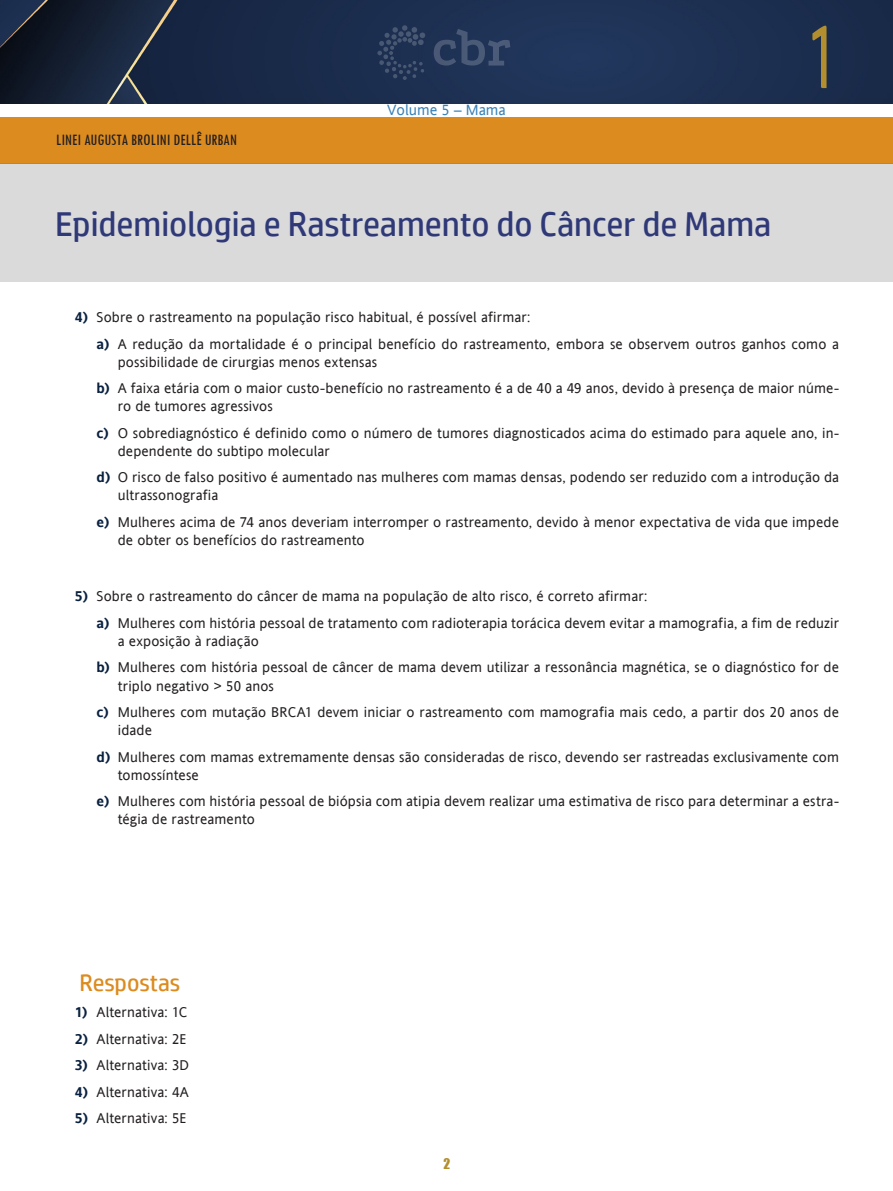
<style>
.page{position:relative;width:893px;height:1191px;background:#fff}
.page>*{position:absolute;margin:0;border:0;box-sizing:border-box;transform-origin:0 0}
.numero_capitulo{font:90px "HP Simplified";color:#b38e2e;scale:.6 1}
.titulo_capitulo{font:34.5px "HP Simplified";color:#2f3977}
.Peso_02{font:23.7px "HP Simplified";letter-spacing:-.005em;color:#dc8b1f}
.autores{font:condensed 16.5px "Tw Cen";color:#231f20}
.t1{font:15px "Andale Sansfor VST";color:#3981b6}
.t2{font:14.25px/18px "Andale Sansfor VST";letter-spacing:.01em;color:#231f20}
.t3{font:13.5px "Impact";color:#b38e2e}
.s1{font-weight:700;color:#092140}
</style>
<div class="page">
<img style="left:0;top:0;width:893px;height:103px">
<div style="left:0;top:117px;width:893px;height:46px;background:#dc8b1f"></div>
<div style="left:0;top:163px;width:893px;height:119px;background:#dadadb"></div>
<svg style="left:434px;top:29px;width:76px;height:37px;background:#2e4061"></svg>
<svg style="left:377px;top:25px;width:48px;height:55px;background:#263858"></svg>
<p class="autores" style="left:56px;top:129px;width:182px">LINEI AUGUSTA BROLINI DELLÊ URBAN</p>
<p class="t1" style="left:387px;top:100px;width:120px">Volume 5 – Mama</p>
<p class="titulo_capitulo" style="left:55px;top:204px;width:718px">Epidemiologia e Rastreamento do Câncer de Mama</p>
<p class="numero_capitulo" style="left:808px;top:5px;width:50px">1</p>
<p class="t2" style="left:75px;top:308px;width:456px"><span class="s1">4)</span> Sobre o rastreamento na população risco habitual, é possível afirmar:</p>
<p class="t2" style="left:118px;top:334px;width:723px;text-indent:-21px"><span class="s1">a)</span> A redução da mortalidade é o principal benefício do rastreamento, embora se observem outros ganhos como a possibilidade de cirurgias menos extensas</p>
<p class="t2" style="left:118px;top:379px;width:723px;text-indent:-21px"><span class="s1">b)</span> A faixa etária com o maior custo-benefício no rastreamento é a de 40 a 49 anos, devido à presença de maior núme&shy;ro de tumores agressivos</p>
<p class="t2" style="left:118px;top:423px;width:723px;text-indent:-21px"><span class="s1">c)</span> O sobrediagnóstico é definido como o número de tumores diagnosticados acima do estimado para aquele ano, in&shy;dependente do subtipo molecular</p>
<p class="t2" style="left:118px;top:468px;width:723px;text-indent:-21px"><span class="s1">d)</span> O risco de falso positivo é aumentado nas mulheres com mamas densas, podendo ser reduzido com a introdução da ultrassonografia</p>
<p class="t2" style="left:118px;top:512px;width:723px;text-indent:-21px"><span class="s1">e)</span> Mulheres acima de 74 anos deveriam interromper o rastreamento, devido à menor expectativa de vida que impede de obter os benefícios do rastreamento</p>
<p class="t2" style="left:75px;top:587px;width:573px"><span class="s1">5)</span> Sobre o rastreamento do câncer de mama na população de alto risco, é correto afirmar:</p>
<p class="t2" style="left:118px;top:613px;width:723px;text-indent:-21px"><span class="s1">a)</span> Mulheres com história pessoal de tratamento com radioterapia torácica devem evitar a mamografia, a fim de reduzir a exposição à radiação</p>
<p class="t2" style="left:118px;top:658px;width:723px;text-indent:-21px"><span class="s1">b)</span> Mulheres com história pessoal de câncer de mama devem utilizar a ressonância magnética, se o diagnóstico for de triplo negativo &gt; 50 anos</p>
<p class="t2" style="left:118px;top:702px;width:723px;text-indent:-21px"><span class="s1">c)</span> Mulheres com mutação BRCA1 devem iniciar o rastreamento com mamografia mais cedo, a partir dos 20 anos de idade</p>
<p class="t2" style="left:118px;top:747px;width:723px;text-indent:-21px"><span class="s1">d)</span> Mulheres com mamas extremamente densas são consideradas de risco, devendo ser rastreadas exclusivamente com tomossíntese</p>
<p class="t2" style="left:118px;top:791px;width:723px;text-indent:-21px"><span class="s1">e)</span> Mulheres com história pessoal de biópsia com atipia devem realizar uma estimativa de risco para determinar a estra&shy;tégia de rastreamento</p>
<p class="Peso_02" style="left:80px;top:968px;width:102px">Respostas</p>
<p class="t2" style="left:75px;top:1002px;width:114px"><span class="s1">1)</span> Alternativa: 1C</p>
<p class="t2" style="left:75px;top:1029px;width:113px"><span class="s1">2)</span> Alternativa: 2E</p>
<p class="t2" style="left:75px;top:1055px;width:115px"><span class="s1">3)</span> Alternativa: 3D</p>
<p class="t2" style="left:75px;top:1082px;width:115px"><span class="s1">4)</span> Alternativa: 4A</p>
<p class="t2" style="left:75px;top:1108px;width:113px"><span class="s1">5)</span> Alternativa: 5E</p>
<p class="t3" style="left:443px;top:1153px;width:8px">2</p>
</div>
